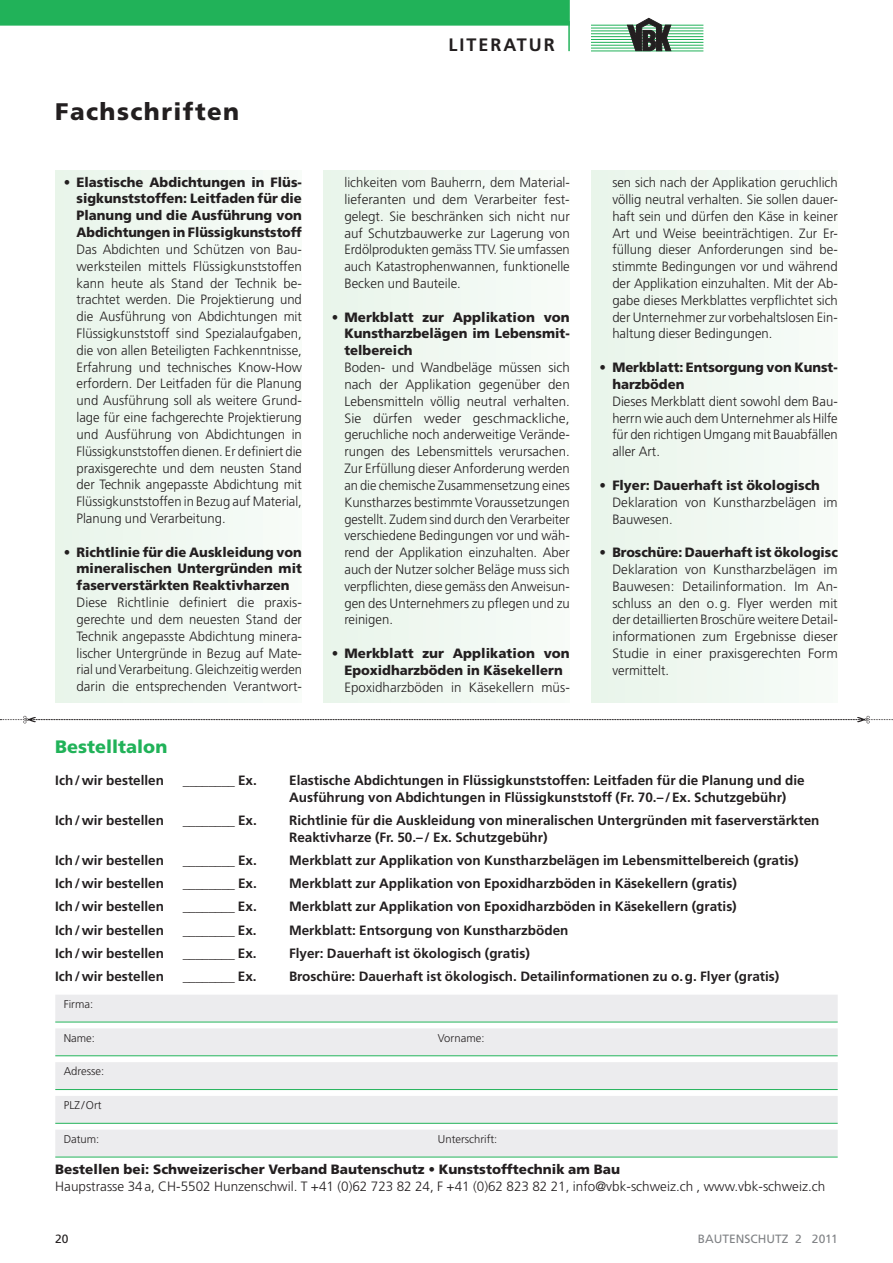
<style>
.page{position:relative;width:893px;height:1263px;background:#fff}
.page>*{position:absolute;margin:0;border:0;box-sizing:border-box;transform-origin:0 0}
.t1{font:900 24px "Frutiger";letter-spacing:.06em;color:#231f20}
.t2{font:900 18px "Frutiger CE";color:#21b259}
.t3{font:700 18px "Frutiger CE";letter-spacing:.11em;color:#231f20}
.t4{font:300 13.5px/16.8px "Frutiger CE";color:#231f20;text-align:justify}
.t5{font:700 13.5px/16.8px "Frutiger CE";color:#231f20}
.t6{font:900 13.5px/16.8px "Frutiger CE";color:#231f20;text-align:justify}
.t7{font:12px "Frutiger CE";color:#808285}
.t8{font:12px "Frutiger CE";color:#231f20}
.t9{font:300 11.25px "Frutiger CE";color:#231f20}
</style>
<div class="page">
<div style="left:0;top:0;width:570px;height:26px;background:#21b259"></div>
<hr style="left:568px;top:21px;width:2px;height:30px;background:#21b259">
<hr style="left:591px;top:25px;width:112px;height:1px;background:#21b259">
<hr style="left:591px;top:28px;width:112px;height:1px;background:#21b259">
<hr style="left:591px;top:31px;width:112px;height:1px;background:#21b259">
<hr style="left:591px;top:34px;width:112px;height:1px;background:#21b259">
<hr style="left:591px;top:36px;width:112px;height:1px;background:#21b259">
<hr style="left:591px;top:51px;width:112px;height:1px;background:#21b259">
<hr style="left:591px;top:39px;width:112px;height:1px;background:#21b259">
<hr style="left:591px;top:42px;width:112px;height:1px;background:#21b259">
<hr style="left:591px;top:45px;width:112px;height:1px;background:#21b259">
<hr style="left:591px;top:48px;width:112px;height:1px;background:#21b259">
<svg style="left:627px;top:18px;width:44px;height:33px"></svg>
<div style="left:55px;top:995px;width:783px;height:27px;background:#ececee"></div>
<hr style="left:55px;top:1022px;width:783px;height:1px;background:#21b259">
<div style="left:55px;top:1028px;width:783px;height:27px;background:#ececee"></div>
<hr style="left:55px;top:1055px;width:783px;height:1px;background:#21b259">
<div style="left:55px;top:1062px;width:783px;height:27px;background:#ececee"></div>
<hr style="left:55px;top:1089px;width:783px;height:1px;background:#21b259">
<div style="left:55px;top:1096px;width:783px;height:27px;background:#ececee"></div>
<hr style="left:55px;top:1123px;width:783px;height:1px;background:#21b259">
<div style="left:55px;top:1130px;width:783px;height:27px;background:#ececee"></div>
<hr style="left:55px;top:1157px;width:783px;height:1px;background:#21b259">
<svg style="left:0;top:716px;width:893px;height:7px"></svg>
<div style="left:55px;top:170px;width:247px;height:533px;background:#f0f8f1"></div>
<div style="left:323px;top:170px;width:247px;height:533px;background:#f0f8f1"></div>
<div style="left:591px;top:170px;width:247px;height:533px;background:#f0f8f1"></div>
<h1 class="t1" style="left:55px;top:97px;width:185px">Fachschriften</h1>
<p class="t6" style="left:77px;top:173px;width:227px;text-indent:-13px">• Elastische Abdichtungen in Flüs&shy;sigkunststoffen: Leitfaden für die Planung und die Ausführung von Abdichtungen in Flüssigkunststoff</p>
<p class="t4" style="left:77px;top:241px;width:227px">Das Abdichten und Schützen von Bau&shy;werksteilen mittels Flüssigkunststoffen kann heute als Stand der Technik be&shy;trachtet werden. Die Projektierung und die Ausführung von Abdichtungen mit Flüssigkunststoff sind Spezialaufgaben, die von allen Beteiligten Fachkenntnisse, Erfahrung und technisches Know-How erfordern. Der Leitfaden für die Planung und Ausführung soll als weitere Grund&shy;lage für eine fachgerechte Projektierung und Ausführung von Abdichtungen in Flüssigkunststoffen dienen. Er definiert die praxisgerechte und dem neusten Stand der Technik angepasste Abdichtung mit Flüssigkunststoffen in Bezug auf Material, Planung und Verarbeitung.</p>
<p class="t6" style="left:77px;top:544px;width:227px;text-indent:-13px">• Richtlinie für die Auskleidung von mineralischen Untergründen mit faserverstärkten Reaktivharzen</p>
<p class="t4" style="left:77px;top:594px;width:227px">Diese Richtlinie definiert die praxis&shy;gerechte und dem neuesten Stand der Technik angepasste Abdichtung minera&shy;lischer Untergründe in Bezug auf Mate&shy;rial und Verarbeitung. Gleichzeitig werden darin die entsprechenden Verantwort-</p>
<h2 class="t3" style="left:448px;top:34px;width:108px">LITERATUR</h2>
<p class="t4" style="left:344px;top:174px;width:227px">lichkeiten vom Bauherrn, dem Material&shy;lieferanten und dem Verarbeiter fest&shy;gelegt. Sie beschränken sich nicht nur auf Schutzbauwerke zur Lagerung von Erdölprodukten gemäss TTV. Sie umfassen auch Katastrophenwannen, funktionelle Becken und Bauteile.</p>
<p class="t6" style="left:344px;top:309px;width:227px;text-indent:-13px">• Merkblatt zur Applikation von Kunstharzbelägen im Lebensmit&shy;telbereich</p>
<p class="t4" style="left:344px;top:359px;width:227px">Boden- und Wandbeläge müssen sich nach der Applikation gegenüber den Lebensmitteln völlig neutral verhalten.<br>Sie dürfen weder geschmackliche, geruchliche noch anderweitige Verände&shy;rungen des Lebensmittels verursachen.<br>Zur Erfüllung dieser Anforderung -werden an die chemische Zusammensetzung -eines Kunstharzes bestimmte Voraussetzungen gestellt. Zudem sind durch den Verarbeiter verschiedene Bedingungen vor und wäh&shy;rend der Applikation einzuhalten. Aber auch der Nutzer solcher Beläge muss sich verpflichten, diese gemäss den Anweisun&shy;gen des Unternehmers zu pflegen und zu reinigen.</p>
<p class="t6" style="left:332px;top:645px;width:240px;text-align:center">• Merkblatt zur Applikation von<br>Epoxidharzböden in Käsekellern</p>
<p class="t4" style="left:344px;top:678px;width:227px">Epoxidharzböden in Käsekellern müs-</p>
<p class="t4" style="left:612px;top:174px;width:227px">sen sich nach der Applikation geruchlich völlig neutral verhalten. Sie sollen dauer&shy;haft sein und dürfen den Käse in keiner Art und Weise beeinträchtigen. Zur Er&shy;füllung dieser Anforderungen sind be&shy;stimmte -Bedingungen vor und während der Applikation einzuhalten. Mit der Ab&shy;gabe dieses Merkblattes verpflichtet sich der Unternehmer zur vorbehaltslosen Ein&shy;haltung dieser Bedingungen.</p>
<p class="t6" style="left:612px;top:359px;width:227px;text-indent:-13px">• Merkblatt: Entsorgung von Kunst&shy;harzböden</p>
<p class="t4" style="left:612px;top:392px;width:227px">Dieses Merkblatt dient sowohl dem Bau&shy;herrn wie auch dem Unternehmer als Hilfe für den richtigen Umgang mit Bauabfällen aller Art.</p>
<p class="t6" style="left:600px;top:477px;width:222px">• Flyer: Dauerhaft ist ökologisch</p>
<p class="t4" style="left:612px;top:493px;width:227px">Deklaration von Kunstharzbelägen im<br>Bauwesen.</p>
<p class="t6" style="left:600px;top:544px;width:240px">• Broschüre: Dauerhaft ist ökologisc</p>
<p class="t4" style="left:612px;top:561px;width:227px">Deklaration von Kunstharzbelägen im Bauwesen: Detailinformation. Im An&shy;schluss an den o.g. Flyer werden mit der detaillierten Broschüre weitere Detail&shy;informationen zum Ergebnisse dieser Studie in einer praxisgerechten Form vermittelt.</p>
<h2 class="t2" style="left:55px;top:736px;width:114px">Bestelltalon</h2>
<p class="t5" style="left:55px;top:772px;width:110px">Ich / wir bestellen</p>
<p class="t5" style="left:183px;top:772px;width:75px">________ Ex.</p>
<p class="t5" style="left:289px;top:772px;width:517px">Elastische Abdichtungen in Flüssigkunststoffen: Leitfaden für die Planung und die<br>Ausführung von Abdichtungen in Flüssigkunststoff (Fr. 70.– / Ex. Schutzgebühr)</p>
<p class="t5" style="left:55px;top:812px;width:110px">Ich / wir bestellen</p>
<p class="t5" style="left:183px;top:812px;width:75px">________ Ex.</p>
<p class="t5" style="left:289px;top:812px;width:532px">Richtlinie für die Auskleidung von mineralischen Untergründen mit faserverstärkten<br>Reaktivharze (Fr. 50.– / Ex. Schutzgebühr)</p>
<p class="t5" style="left:55px;top:852px;width:110px">Ich / wir bestellen</p>
<p class="t5" style="left:183px;top:852px;width:75px">________ Ex.</p>
<p class="t5" style="left:289px;top:852px;width:511px">Merkblatt zur Applikation von Kunstharzbelägen im Lebensmittelbereich (gratis)</p>
<p class="t5" style="left:55px;top:875px;width:110px">Ich / wir bestellen</p>
<p class="t5" style="left:183px;top:875px;width:75px">________ Ex.</p>
<p class="t5" style="left:289px;top:875px;width:449px">Merkblatt zur Applikation von Epoxidharzböden in Käsekellern (gratis)</p>
<p class="t5" style="left:55px;top:898px;width:110px">Ich / wir bestellen</p>
<p class="t5" style="left:183px;top:898px;width:75px">________ Ex.</p>
<p class="t5" style="left:289px;top:898px;width:449px">Merkblatt zur Applikation von Epoxidharzböden in Käsekellern (gratis)</p>
<p class="t5" style="left:55px;top:921px;width:110px">Ich / wir bestellen</p>
<p class="t5" style="left:183px;top:921px;width:75px">________ Ex.</p>
<p class="t5" style="left:289px;top:921px;width:281px">Merkblatt: Entsorgung von Kunstharzböden</p>
<p class="t5" style="left:55px;top:944px;width:110px">Ich / wir bestellen</p>
<p class="t5" style="left:183px;top:944px;width:75px">________ Ex.</p>
<p class="t5" style="left:289px;top:944px;width:242px">Flyer: Dauerhaft ist ökologisch (gratis)</p>
<p class="t5" style="left:55px;top:968px;width:110px">Ich / wir bestellen</p>
<p class="t5" style="left:183px;top:968px;width:75px">________ Ex.</p>
<p class="t5" style="left:289px;top:968px;width:492px">Broschüre: Dauerhaft ist ökologisch. Detailinformationen zu o. g. Flyer (gratis)</p>
<p class="t9" style="left:64px;top:997px;width:31px">Firma:</p>
<p class="t9" style="left:64px;top:1031px;width:33px">Name:</p>
<p class="t9" style="left:438px;top:1031px;width:48px">Vorname:</p>
<p class="t9" style="left:64px;top:1065px;width:42px">Adresse:</p>
<p class="t9" style="left:64px;top:1099px;width:39px">PLZ /Ort</p>
<p class="t9" style="left:64px;top:1132px;width:37px">Datum:</p>
<p class="t9" style="left:438px;top:1132px;width:61px">Unterschrift:</p>
<p class="t6" style="left:55px;top:1161px;width:566px">Bestellen bei: Schweizerischer Verband Bautenschutz • Kunststofftechnik am Bau</p>
<p class="t4" style="left:55px;top:1177px;width:771px">Haupstrasse 34a, CH-5502 Hunzenschwil. T +41 (0)62 723 82 24, F +41 (0)62 823 82 21, info@vbk-schweiz.ch , www.vbk-schweiz.ch</p>
<p class="t8" style="left:55px;top:1231px;width:15px">20</p>
<p class="t7" style="left:698px;top:1231px;width:141px">BAUTENSCHUTZ 2 2011</p>
</div>
